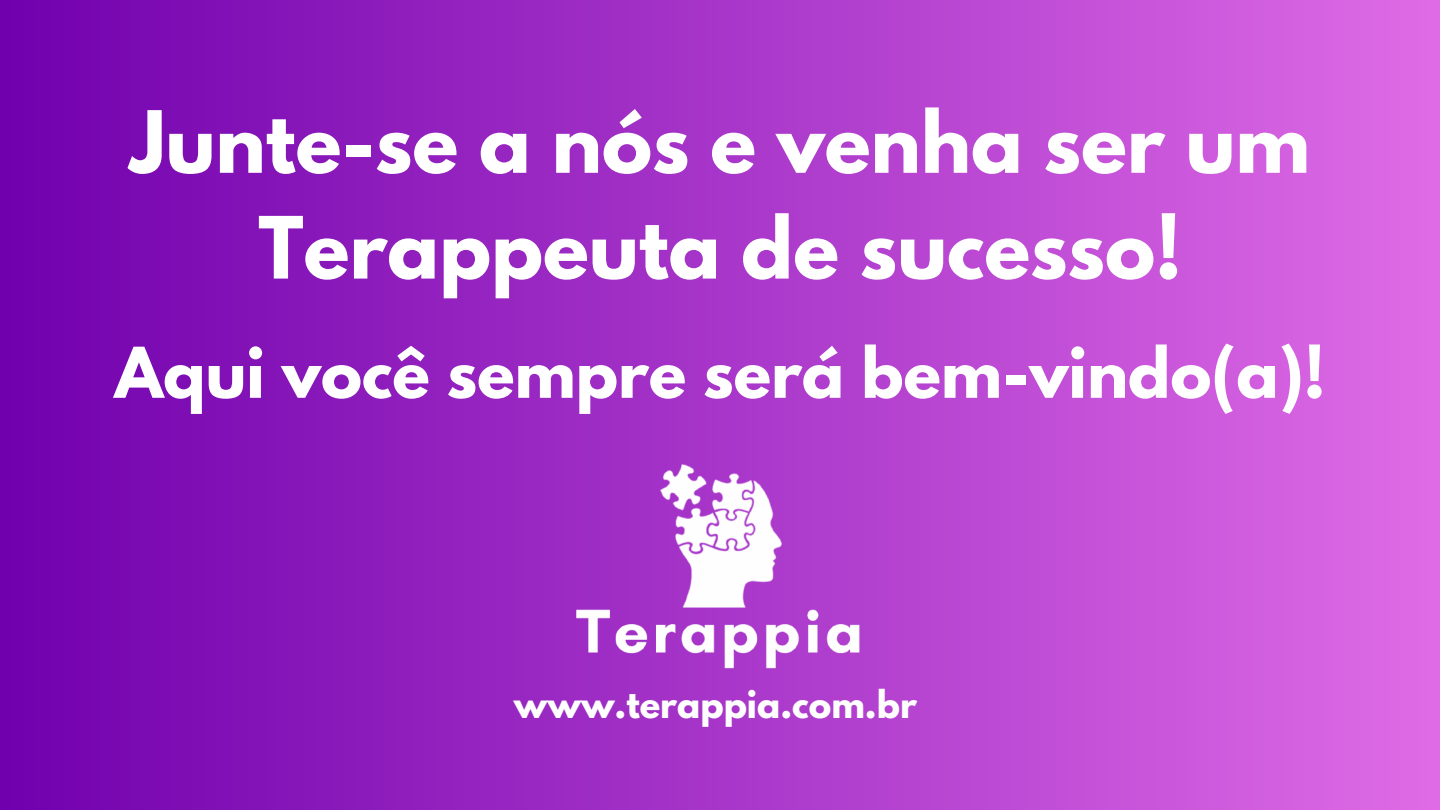
<style>
.page{position:relative;width:1440px;height:810px;background:#fff}
.page>*{position:absolute;margin:0;border:0;box-sizing:border-box;transform-origin:0 0}
.t1{font:700 76px/105.8px "League Spartan";color:#fff;text-align:center}
.t2{font:700 62px "League Spartan";color:#fff}
.t3{font:700 34px "League Spartan";color:#fff}
</style>
<div class="page">
<div style="left:0;top:0;width:1440px;height:810px;background:linear-gradient(to right,#7000ad,#df6be6)"></div>
<img style="left:563px;top:448px;width:314px;height:225px">
<p class="t1" style="left:130px;top:99px;width:1182px">Junte-se a nós e venha ser um<br>Terappeuta de sucesso!</p>
<p class="t2" style="left:115px;top:342px;width:1212px">Aqui você sempre será bem-vindo(a)!</p>
<p class="t3" style="left:514px;top:688px;width:404px">www.terappia.com.br</p>
</div>
